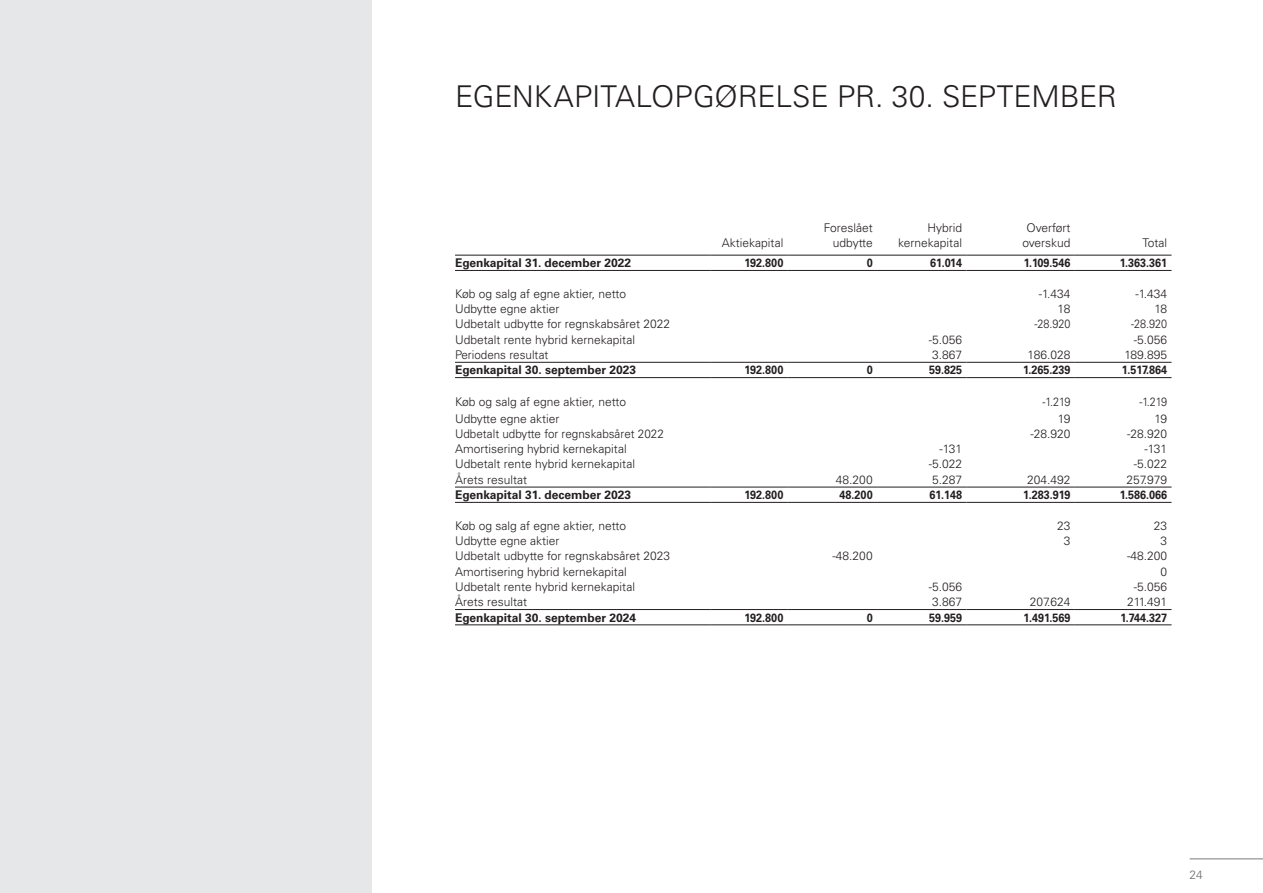
<style>
.page{position:relative;width:1263px;height:893px;background:#fff}
.page>*{position:absolute;margin:0;border:0;box-sizing:border-box;transform-origin:0 0}
.Mellemrubrik_copy-rød{font:300 30px "Univers LT Std";letter-spacing:-.005em;color:#231f20}
.Tynd_streg_over{font:300 12px/14.4px "Univers LT Std";color:#231f20;text-align:right}
.Tynd_streg_over-2{font:700 12px "Univers LT Std";color:#231f20;scale:.9 1}
.Tynd_streg_over-3{font:700 12px "Univers LT Std";color:#231f20}
.Tynd_streg_over-4{font:300 12px "Univers LT Std";color:#231f20;scale:.9 1}
.t1{font:300 12px "Univers LT Std";color:#6c6d70}
</style>
<div class="page">
<hr style="left:1189px;top:858px;width:74px;height:1px;background:#808285">
<div style="left:0;top:0;width:371px;height:892px;background:#e6e7e9"></div>
<hr style="left:455px;top:255px;width:255px;height:1px;background:#231f20">
<hr style="left:710px;top:255px;width:78px;height:1px;background:#231f20">
<hr style="left:788px;top:255px;width:89px;height:1px;background:#231f20">
<hr style="left:877px;top:255px;width:89px;height:1px;background:#231f20">
<hr style="left:966px;top:255px;width:109px;height:1px;background:#231f20">
<hr style="left:1075px;top:255px;width:96px;height:1px;background:#231f20">
<hr style="left:455px;top:270px;width:255px;height:1px;background:#231f20">
<hr style="left:710px;top:270px;width:78px;height:1px;background:#231f20">
<hr style="left:788px;top:270px;width:89px;height:1px;background:#231f20">
<hr style="left:877px;top:270px;width:89px;height:1px;background:#231f20">
<hr style="left:966px;top:270px;width:109px;height:1px;background:#231f20">
<hr style="left:1075px;top:270px;width:96px;height:1px;background:#231f20">
<hr style="left:455px;top:362px;width:255px;height:1px;background:#231f20">
<hr style="left:710px;top:362px;width:78px;height:1px;background:#231f20">
<hr style="left:788px;top:362px;width:89px;height:1px;background:#231f20">
<hr style="left:877px;top:362px;width:89px;height:1px;background:#231f20">
<hr style="left:966px;top:362px;width:109px;height:1px;background:#231f20">
<hr style="left:1075px;top:362px;width:96px;height:1px;background:#231f20">
<hr style="left:455px;top:377px;width:255px;height:1px;background:#231f20">
<hr style="left:710px;top:377px;width:78px;height:1px;background:#231f20">
<hr style="left:788px;top:377px;width:89px;height:1px;background:#231f20">
<hr style="left:877px;top:377px;width:89px;height:1px;background:#231f20">
<hr style="left:966px;top:377px;width:109px;height:1px;background:#231f20">
<hr style="left:1075px;top:377px;width:96px;height:1px;background:#231f20">
<hr style="left:455px;top:487px;width:255px;height:1px;background:#231f20">
<hr style="left:710px;top:487px;width:78px;height:1px;background:#231f20">
<hr style="left:788px;top:487px;width:89px;height:1px;background:#231f20">
<hr style="left:877px;top:487px;width:89px;height:1px;background:#231f20">
<hr style="left:966px;top:487px;width:109px;height:1px;background:#231f20">
<hr style="left:1075px;top:487px;width:96px;height:1px;background:#231f20">
<hr style="left:455px;top:502px;width:255px;height:1px;background:#231f20">
<hr style="left:710px;top:502px;width:78px;height:1px;background:#231f20">
<hr style="left:788px;top:502px;width:89px;height:1px;background:#231f20">
<hr style="left:877px;top:502px;width:89px;height:1px;background:#231f20">
<hr style="left:966px;top:502px;width:109px;height:1px;background:#231f20">
<hr style="left:1075px;top:502px;width:96px;height:1px;background:#231f20">
<hr style="left:455px;top:609px;width:255px;height:1px;background:#231f20">
<hr style="left:710px;top:609px;width:78px;height:1px;background:#231f20">
<hr style="left:788px;top:609px;width:89px;height:1px;background:#231f20">
<hr style="left:877px;top:609px;width:89px;height:1px;background:#231f20">
<hr style="left:966px;top:609px;width:109px;height:1px;background:#231f20">
<hr style="left:1075px;top:609px;width:96px;height:1px;background:#231f20">
<hr style="left:455px;top:625px;width:255px;height:1px;background:#231f20">
<hr style="left:710px;top:625px;width:78px;height:1px;background:#231f20">
<hr style="left:788px;top:625px;width:89px;height:1px;background:#231f20">
<hr style="left:877px;top:625px;width:89px;height:1px;background:#231f20">
<hr style="left:966px;top:625px;width:109px;height:1px;background:#231f20">
<hr style="left:1075px;top:625px;width:96px;height:1px;background:#231f20">
<p class="Mellemrubrik_copy-rød" style="left:455px;top:78px;width:663px">EGENKAPITALOPGØRELSE PR. 30. SEPTEMBER</p>
<p class="Tynd_streg_over" style="left:722px;top:235px;width:63px">Aktiekapital</p>
<p class="Tynd_streg_over" style="left:824px;top:221px;width:50px">Foreslået udbytte</p>
<p class="Tynd_streg_over" style="left:898px;top:221px;width:66px">Hybrid kernekapital</p>
<p class="Tynd_streg_over" style="left:1022px;top:221px;width:50px;text-align:center">Overført overskud</p>
<p class="Tynd_streg_over" style="left:1142px;top:235px;width:26px">Total</p>
<p class="Tynd_streg_over-3" style="left:455px;top:256px;width:178px">Egenkapital 31. december 2022</p>
<p class="Tynd_streg_over-2" style="left:744px;top:256px;width:45px">192.800</p>
<p class="Tynd_streg_over-2" style="left:867px;top:256px;width:8px">0</p>
<p class="Tynd_streg_over-2" style="left:930px;top:256px;width:37px">61.014</p>
<p class="Tynd_streg_over-2" style="left:1024px;top:256px;width:54px">1.109.546</p>
<p class="Tynd_streg_over-2" style="left:1120px;top:256px;width:54px">1.363.361</p>
<p class="Tynd_streg_over" style="left:455px;top:286px;width:172px">Køb og salg af egne aktier, netto</p>
<p class="Tynd_streg_over" style="left:1039px;top:286px;width:33px">-1.434</p>
<p class="Tynd_streg_over" style="left:1135px;top:286px;width:33px">-1.434</p>
<p class="Tynd_streg_over" style="left:455px;top:302px;width:106px">Udbytte egne aktier</p>
<p class="Tynd_streg_over" style="left:1058px;top:302px;width:14px">18</p>
<p class="Tynd_streg_over" style="left:1154px;top:302px;width:14px">18</p>
<p class="Tynd_streg_over" style="left:455px;top:317px;width:217px">Udbetalt udbytte for regnskabsåret 2022</p>
<p class="Tynd_streg_over-4" style="left:1034px;top:317px;width:42px">-28.920</p>
<p class="Tynd_streg_over-4" style="left:1131px;top:317px;width:42px">-28.920</p>
<p class="Tynd_streg_over" style="left:455px;top:332px;width:182px">Udbetalt rente hybrid kernekapital</p>
<p class="Tynd_streg_over" style="left:929px;top:332px;width:35px">-5.056</p>
<p class="Tynd_streg_over" style="left:1134px;top:332px;width:35px">-5.056</p>
<p class="Tynd_streg_over" style="left:455px;top:348px;width:95px">Periodens resultat</p>
<p class="Tynd_streg_over" style="left:932px;top:348px;width:32px">3.867</p>
<p class="Tynd_streg_over" style="left:1027px;top:348px;width:44px">186.028</p>
<p class="Tynd_streg_over" style="left:1124px;top:348px;width:44px">189.895</p>
<p class="Tynd_streg_over-3" style="left:455px;top:363px;width:183px">Egenkapital 30. september 2023</p>
<p class="Tynd_streg_over-2" style="left:744px;top:363px;width:45px">192.800</p>
<p class="Tynd_streg_over-2" style="left:867px;top:363px;width:8px">0</p>
<p class="Tynd_streg_over-2" style="left:929px;top:363px;width:38px">59.825</p>
<p class="Tynd_streg_over-2" style="left:1023px;top:363px;width:54px">1.265.239</p>
<p class="Tynd_streg_over-2" style="left:1122px;top:363px;width:52px">1.517.864</p>
<p class="Tynd_streg_over" style="left:455px;top:395px;width:172px">Køb og salg af egne aktier, netto</p>
<p class="Tynd_streg_over-4" style="left:1042px;top:395px;width:33px">-1.219</p>
<p class="Tynd_streg_over-4" style="left:1139px;top:395px;width:33px">-1.219</p>
<p class="Tynd_streg_over" style="left:455px;top:411px;width:106px">Udbytte egne aktier</p>
<p class="Tynd_streg_over" style="left:1058px;top:411px;width:14px">19</p>
<p class="Tynd_streg_over" style="left:1154px;top:411px;width:14px">19</p>
<p class="Tynd_streg_over" style="left:455px;top:426px;width:210px">Udbetalt udbytte for regnskabsåret 2022</p>
<p class="Tynd_streg_over" style="left:1030px;top:426px;width:42px">-28.920</p>
<p class="Tynd_streg_over" style="left:1127px;top:426px;width:42px">-28.920</p>
<p class="Tynd_streg_over" style="left:455px;top:442px;width:173px">Amortisering hybrid kernekapital</p>
<p class="Tynd_streg_over" style="left:939px;top:442px;width:24px">-131</p>
<p class="Tynd_streg_over" style="left:1144px;top:442px;width:24px">-131</p>
<p class="Tynd_streg_over" style="left:455px;top:457px;width:182px">Udbetalt rente hybrid kernekapital</p>
<p class="Tynd_streg_over" style="left:929px;top:457px;width:35px">-5.022</p>
<p class="Tynd_streg_over" style="left:1134px;top:457px;width:35px">-5.022</p>
<p class="Tynd_streg_over" style="left:455px;top:472px;width:74px">Årets resultat</p>
<p class="Tynd_streg_over" style="left:836px;top:472px;width:38px">48.200</p>
<p class="Tynd_streg_over" style="left:932px;top:472px;width:32px">5.287</p>
<p class="Tynd_streg_over" style="left:1027px;top:472px;width:45px">204.492</p>
<p class="Tynd_streg_over" style="left:1126px;top:472px;width:42px">257.979</p>
<p class="Tynd_streg_over-3" style="left:455px;top:488px;width:178px">Egenkapital 31. december 2023</p>
<p class="Tynd_streg_over-2" style="left:744px;top:488px;width:45px">192.800</p>
<p class="Tynd_streg_over-2" style="left:839px;top:488px;width:38px">48.200</p>
<p class="Tynd_streg_over-2" style="left:930px;top:488px;width:38px">61.148</p>
<p class="Tynd_streg_over-2" style="left:1023px;top:488px;width:54px">1.283.919</p>
<p class="Tynd_streg_over-2" style="left:1120px;top:488px;width:54px">1.586.066</p>
<p class="Tynd_streg_over" style="left:455px;top:518px;width:172px">Køb og salg af egne aktier, netto</p>
<p class="Tynd_streg_over" style="left:1057px;top:518px;width:15px">23</p>
<p class="Tynd_streg_over" style="left:1154px;top:518px;width:15px">23</p>
<p class="Tynd_streg_over" style="left:455px;top:534px;width:106px">Udbytte egne aktier</p>
<p class="Tynd_streg_over" style="left:1064px;top:534px;width:8px">3</p>
<p class="Tynd_streg_over" style="left:1160px;top:534px;width:8px">3</p>
<p class="Tynd_streg_over" style="left:455px;top:549px;width:217px">Udbetalt udbytte for regnskabsåret 2023</p>
<p class="Tynd_streg_over" style="left:832px;top:549px;width:42px">-48.200</p>
<p class="Tynd_streg_over" style="left:1127px;top:549px;width:42px">-48.200</p>
<p class="Tynd_streg_over" style="left:455px;top:564px;width:173px">Amortisering hybrid kernekapital</p>
<p class="Tynd_streg_over" style="left:1160px;top:564px;width:8px">0</p>
<p class="Tynd_streg_over" style="left:455px;top:579px;width:182px">Udbetalt rente hybrid kernekapital</p>
<p class="Tynd_streg_over" style="left:929px;top:579px;width:35px">-5.056</p>
<p class="Tynd_streg_over" style="left:1134px;top:579px;width:35px">-5.056</p>
<p class="Tynd_streg_over" style="left:455px;top:595px;width:74px">Årets resultat</p>
<p class="Tynd_streg_over" style="left:932px;top:595px;width:32px">3.867</p>
<p class="Tynd_streg_over" style="left:1030px;top:595px;width:42px">207.624</p>
<p class="Tynd_streg_over" style="left:1127px;top:595px;width:42px">211.491</p>
<p class="Tynd_streg_over-3" style="left:455px;top:610px;width:183px">Egenkapital 30. september 2024</p>
<p class="Tynd_streg_over-2" style="left:744px;top:610px;width:45px">192.800</p>
<p class="Tynd_streg_over-2" style="left:867px;top:610px;width:8px">0</p>
<p class="Tynd_streg_over-2" style="left:929px;top:610px;width:38px">59.959</p>
<p class="Tynd_streg_over-2" style="left:1023px;top:610px;width:54px">1.491.569</p>
<p class="Tynd_streg_over-2" style="left:1120px;top:610px;width:54px">1.744.327</p>
<p class="t1" style="left:1189px;top:867px;width:15px">24</p>
</div>
